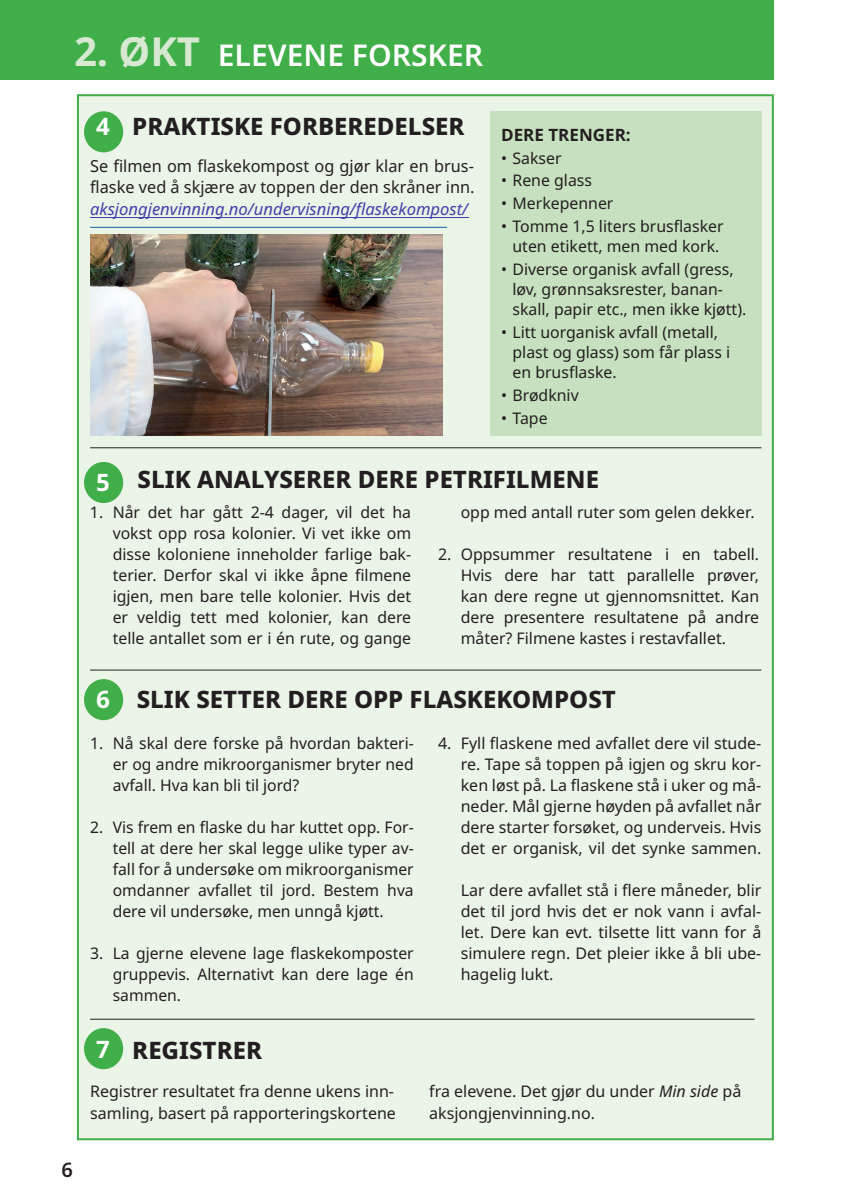
<style>
.page{position:relative;width:851px;height:1204px;background:#fff}
.page>*{position:absolute;margin:0;border:0;box-sizing:border-box;transform-origin:0 0}
.t1{font:600 30px "Noto Sans";color:#fff}
.t2{font:800 24px "Noto Sans";color:#231f20}
.t3{font:700 24px "Noto Sans";color:#fff}
.t4{font:600 20px "Noto Sans";color:#231f20}
.t5{font:700 17px "Noto Sans";color:#231f20}
.t6{font:16.6px/21.6px "Noto Sans";color:#231f20}
.t7{font:italic 16.6px "Noto Sans";color:#4040aa}
.t8{font:16px/21px "Noto Sans";color:#231f20;text-align:justify}
.s1{font-weight:700;font-size:40px;color:#d8e9d2}
.s2{font-weight:700;color:#fff}
.s3{font-style:italic}
</style>
<div class="page">
<div style="left:77px;top:94px;width:697px;height:1046px;background:#eaf4e7;border:2px solid #40ae49"></div>
<div style="left:84px;top:462px;width:39px;height:41px;background:#40ae49;border-radius:50%"></div>
<div style="left:0;top:0;width:774px;height:80px;background:#40ae49"></div>
<div style="left:84px;top:1028px;width:39px;height:41px;background:#40ae49;border-radius:50%"></div>
<hr style="left:90px;top:227px;width:357px;height:1px;background:#175d9e">
<img style="left:90px;top:235px;width:352px;height:201px">
<div style="left:490px;top:111px;width:271px;height:325px;background:#c7e0bf"></div>
<div style="left:84px;top:111px;width:39px;height:41px;background:#40ae49;border-radius:50%"></div>
<hr style="left:90px;top:217px;width:378px;height:1px;background:#4040aa">
<hr style="left:90px;top:1019px;width:664px;height:1px;background:#231f20">
<hr style="left:90px;top:447px;width:671px;height:1px;background:#231f20">
<div style="left:84px;top:679px;width:39px;height:41px;background:#40ae49;border-radius:50%"></div>
<hr style="left:90px;top:670px;width:671px;height:1px;background:#231f20">
<h1 class="t1" style="left:74px;top:34px;width:410px"><span class="s1">2. ØKT</span> ELEVENE FORSKER</h1>
<h2 class="t2" style="left:96px;top:109px;width:370px"><span class="s2">4</span> PRAKTISKE FORBEREDELSER</h2>
<p class="t6" style="left:90px;top:155px;width:386px">Se filmen om flaskekompost og gjør klar en brus&shy;flaske ved å skjære av toppen der den skråner inn.</p>
<p class="t7" style="left:90px;top:197px;width:379px">aksjongjenvinning.no/undervisning/flaskekompost/</p>
<p class="t5" style="left:501px;top:123px;width:131px">DERE TRENGER:</p>
<p class="t8" style="left:501px;top:148px;width:62px">• Sakser</p>
<p class="t8" style="left:501px;top:171px;width:92px">• Rene glass</p>
<p class="t8" style="left:501px;top:193px;width:114px">• Merkepenner</p>
<p class="t8" style="left:501px;top:217px;width:224px;line-height:20px;text-align:center">• Tomme 1,5 liters brusflasker uten etikett, men med kork.</p>
<p class="t8" style="left:512px;top:260px;width:235px;line-height:20px;text-align:left;text-indent:-11px">• Diverse organisk avfall (gress, løv, grønnsaksrester, banan&shy;skall, papir etc., men ikke kjøtt).</p>
<p class="t8" style="left:512px;top:322px;width:219px;line-height:20px;text-align:left;text-indent:-11px">• Litt uorganisk avfall (metall, plast og glass) som får plass i en brusflaske.</p>
<p class="t8" style="left:501px;top:385px;width:79px">• Brødkniv</p>
<p class="t8" style="left:501px;top:408px;width:48px">• Tape</p>
<h2 class="t2" style="left:138px;top:461px;width:463px">SLIK ANALYSERER DERE PETRIFILMENE</h2>
<h2 class="t3" style="left:96px;top:466px;width:15px">5</h2>
<p class="t8" style="left:113px;top:502px;width:300px;text-indent:-23px">1. Når det har gått 2-4 dager, vil det ha vokst opp rosa kolonier. Vi vet ikke om disse koloniene inneholder farlige bak&shy;terier. Derfor skal vi ikke åpne filmene igjen, men bare telle kolonier. Hvis det er veldig tett med kolonier, kan dere telle antallet som er i én rute, og gange</p>
<p class="t8" style="left:460px;top:502px;width:296px">opp med antall ruter som gelen dekker.</p>
<p class="t8" style="left:460px;top:544px;width:300px;text-indent:-23px">2. Oppsummer resultatene i en tabell.<br>Hvis dere har tatt parallelle prøver, kan dere regne ut gjennomsnittet. Kan dere presentere resultatene på andre måter? Filmene kastes i restavfallet.</p>
<h2 class="t2" style="left:96px;top:682px;width:521px"><span class="s2">6</span> SLIK SETTER DERE OPP FLASKEKOMPOST</h2>
<p class="t8" style="left:461px;top:733px;width:302px;text-indent:-23px">4. Fyll flaskene med avfallet dere vil stude&shy;re. Tape så toppen på igjen og skru kor&shy;ken løst på. La flaskene stå i uker og må&shy;neder. Mål gjerne høyden på avfallet når dere starter forsøket, og underveis. Hvis det er organisk, vil det synke sammen.</p>
<p class="t8" style="left:461px;top:880px;width:302px">Lar dere avfallet stå i flere måneder, blir det til jord hvis det er nok vann i avfal&shy;let. Dere kan evt. tilsette litt vann for å simulere regn. Det pleier ikke å bli ube&shy;hagelig lukt.</p>
<p class="t8" style="left:113px;top:733px;width:302px;text-indent:-23px">1. Nå skal dere forske på hvordan bakteri&shy;er og andre mikroorganismer bryter ned avfall. Hva kan bli til jord?</p>
<p class="t8" style="left:113px;top:817px;width:302px;text-indent:-23px">2. Vis frem en flaske du har kuttet opp. For&shy;tell at dere her skal legge ulike typer av&shy;fall for å undersøke om mikroorganismer omdanner avfallet til jord. Bestem hva dere vil undersøke, men unngå kjøtt.</p>
<p class="t8" style="left:113px;top:943px;width:302px;text-indent:-23px">3. La gjerne elevene lage flaskekomposter gruppevis. Alternativt kan dere lage én sammen.</p>
<p class="t4" style="left:62px;top:1155px;width:13px">6</p>
<h2 class="t3" style="left:97px;top:1032px;width:14px">7</h2>
<p class="t8" style="left:90px;top:1080px;width:307px;line-height:22px">Registrer resultatet fra denne ukens inn&shy;samling, basert på rapporteringskortene</p>
<p class="t8" style="left:429px;top:1080px;width:313px;line-height:22px">fra elevene. Det gjør du under <span class="s3">Min side</span> på aksjongjenvinning.no.</p>
<h2 class="t2" style="left:132px;top:1033px;width:131px">REGISTRER</h2>
</div>
